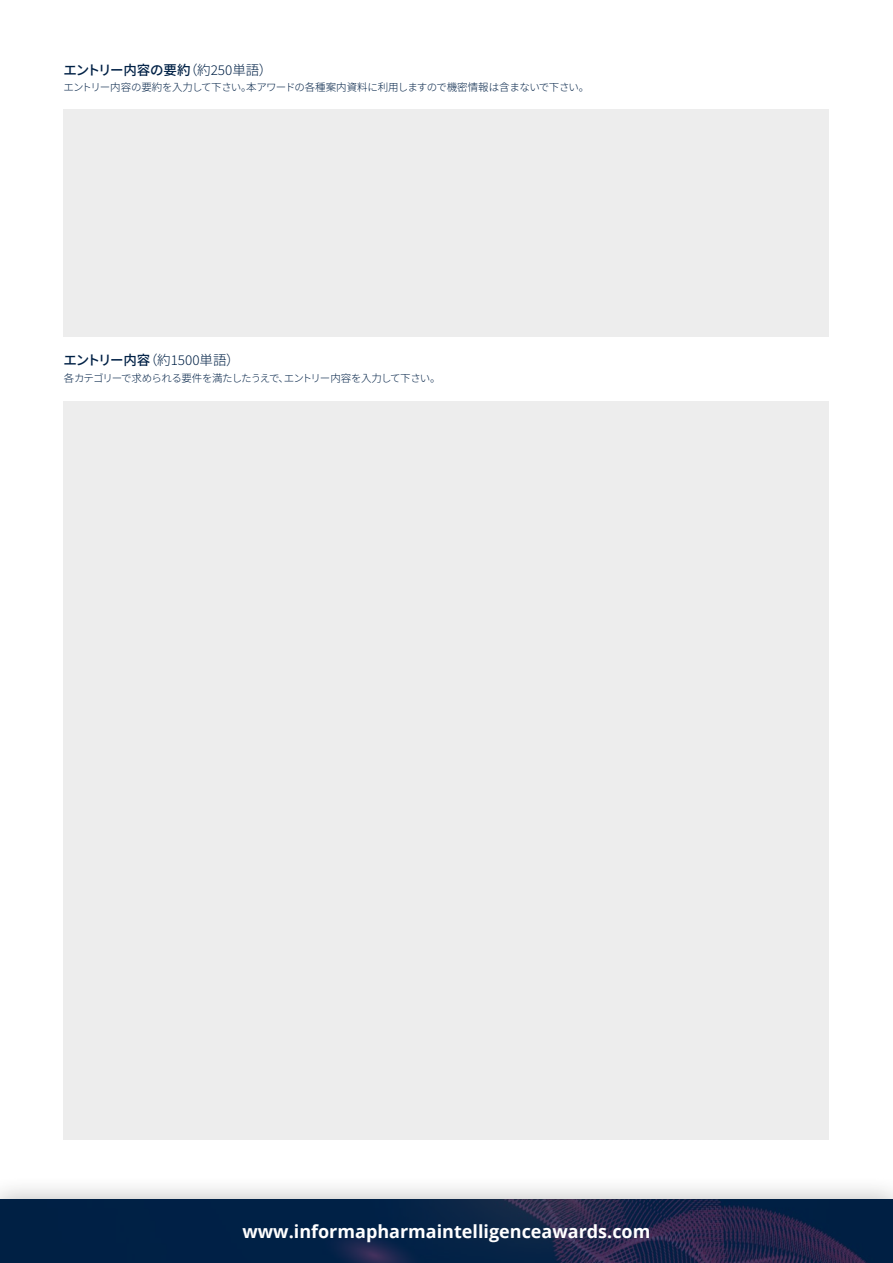
<style>
.page{position:relative;width:893px;height:1263px;background:#fff}
.page>*{position:absolute;margin:0;border:0;box-sizing:border-box;transform-origin:0 0}
.t1{font:700 18px "Open Sans";color:#fff}
.t2{font:500 13.5px "Noto Sans CJ Kjp";letter-spacing:-.02em;color:#002146}
.t3{font:300 13.5px "Noto Sans CJ Kjp";color:#002146}
.t4{font:300 10.5px "Noto Sans CJ Kjp";letter-spacing:-.045em;color:#002146}
.t5{font:300 10.5px "Noto Sans CJ Kjp";letter-spacing:-.075em;color:#002146}
.s1{font-weight:300}
.s2{font-weight:500}
</style>
<div class="page">
<div style="left:64px;top:110px;width:765px;height:227px;background:#ededed"></div>
<div style="left:64px;top:401px;width:765px;height:739px;background:#ededed"></div>
<div style="left:0;top:1175px;width:893px;height:88px;background:#1d1d1b;opacity:.3"></div>
<img style="left:0;top:1199px;width:893px;height:64px">
<p class="t2" style="left:64px;top:62px;width:210px">エントリー内容の要約<span class="s1">（約250単語）</span></p>
<p class="t4" style="left:64px;top:82px;width:527px">エントリー内容の要約を入力して下さい。本アワードの各種案内資料に利用しますので機密情報は含まないで下さい。</p>
<p class="t3" style="left:64px;top:353px;width:178px"><span class="s2">エントリー内容</span>（約1500単語）</p>
<p class="t5" style="left:64px;top:372px;width:378px">各カテゴリーで求められる要件を満たしたうえで、エントリー内容を入力して下さい。</p>
<h1 class="t1" style="left:242px;top:1219px;width:409px">www.informapharmaintelligenceawards.com</h1>
</div>
